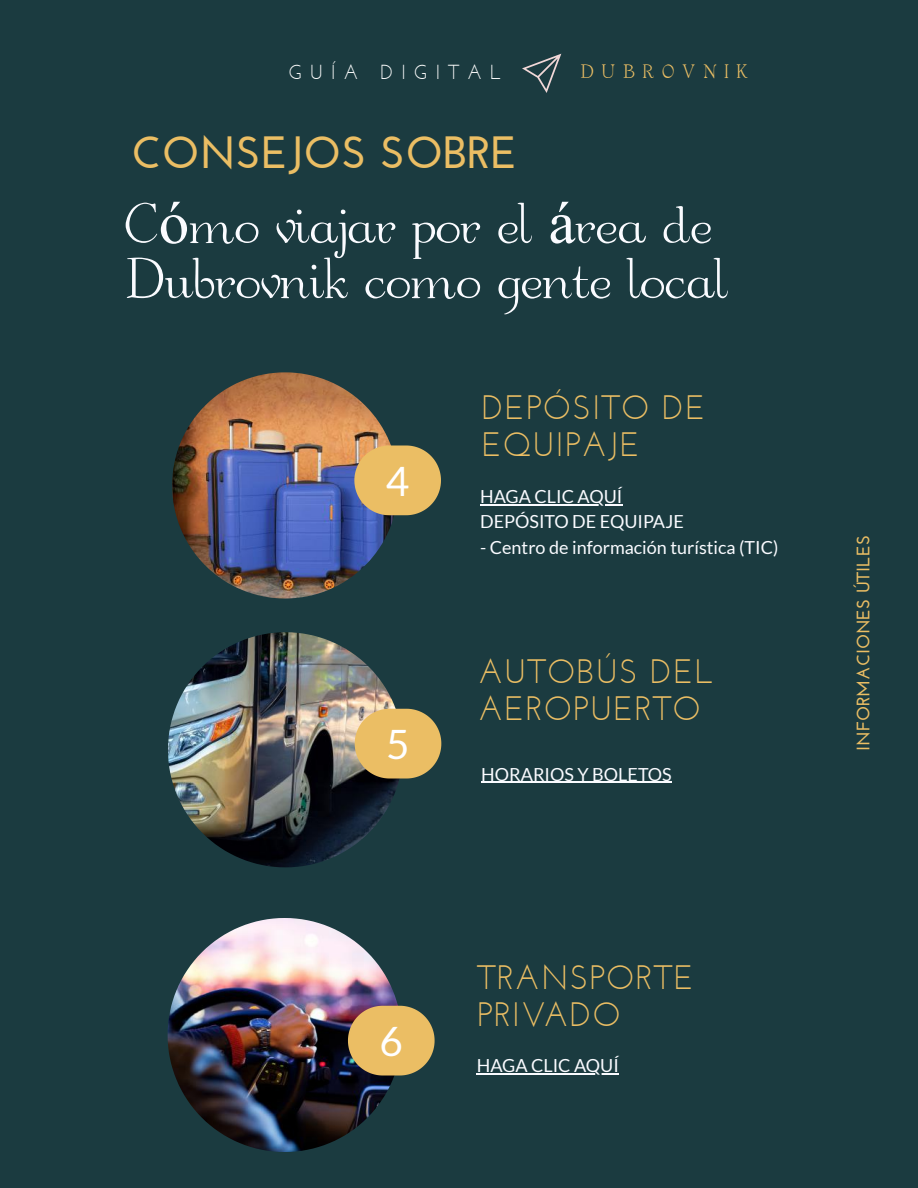
<style>
.page{position:relative;width:918px;height:1188px;background:#1b3b40}
.page>*{position:absolute;margin:0;border:0;box-sizing:border-box;transform-origin:0 0}
.t1{font:500 60.75px/55.2px "Garton";color:#fafbff}
.t2{font:700 45px "Josefin Sans";color:#ebbe64}
.t3{font:40.5px "Lato";color:#fff}
.t4{font:33.75px/37.2px "Josefin Sans";letter-spacing:.035em;color:#ebbe64}
.t5{font:20.25px "Josefin Sans";letter-spacing:.385em;color:#fff}
.t6{font:500 20.25px "Garton";letter-spacing:.385em;color:#ebbe64}
.t7{font:18px/24.8px "Lato";color:#fafbff}
.t8{font:700 18px "Josefin Sans";color:#ebbe64}
.s1{font-family:"Times New Roman";font-weight:400}
</style>
<div class="page">
<hr style="left:480px;top:504px;width:142px;height:1px;background:#fafbff">
<hr style="left:481px;top:782px;width:191px;height:1px;background:#fafbff">
<hr style="left:477px;top:1073px;width:142px;height:1px;background:#fafbff">
<img style="left:172px;top:372px;width:226px;height:226px">
<img style="left:168px;top:632px;width:235px;height:235px">
<img style="left:168px;top:918px;width:234px;height:234px">
<svg style="left:355px;top:709px;width:86px;height:69px;background:#d2ae62"></svg>
<svg style="left:354px;top:446px;width:87px;height:69px;background:#d0ad65"></svg>
<svg style="left:348px;top:1006px;width:87px;height:70px;background:#c8a45e"></svg>
<svg style="left:522px;top:54px;width:39px;height:39px"></svg>
<p class="t5" style="left:288px;top:61px;width:215px">GUÍA DIGITAL</p>
<p class="t6" style="left:580px;top:61px;width:169px">DUBROVNIK</p>
<h2 class="t2" style="left:132px;top:126px;width:387px">CONSEJOS SOBRE</h2>
<h1 class="t1" style="left:125px;top:197px;width:604px">C<span class="s1">ó</span>mo viajar por el <span class="s1">á</span>rea de<br>Dubrovnik como gente local</h1>
<h3 class="t3" style="left:386px;top:456px;width:25px">4</h3>
<h3 class="t3" style="left:386px;top:719px;width:25px">5</h3>
<h3 class="t4" style="left:482px;top:389px;width:225px">DEPÓSITO DE<br>EQUIPAJE</h3>
<p class="t7" style="left:480px;top:484px;width:205px">HAGA CLIC AQUÍ<br>DEPÓSITO DE EQUIPAJE</p>
<p class="t7" style="left:480px;top:534px;width:300px">- Centro de información turística (TIC)</p>
<h3 class="t4" style="left:478px;top:653px;width:238px">AUTOBÚS DEL<br>AEROPUERTO</h3>
<p class="t7" style="left:481px;top:761px;width:192px">HORARIOS Y BOLETOS</p>
<h3 class="t3" style="left:380px;top:1016px;width:25px">6</h3>
<h3 class="t4" style="left:477px;top:959px;width:218px">TRANSPORTE<br>PRIVADO</h3>
<p class="t7" style="left:477px;top:1053px;width:144px">HAGA CLIC AQUÍ</p>
<p class="t8" style="left:853px;top:751px;width:217px;rotate:-90deg">INFORMACIONES ÚTILES</p>
</div>
